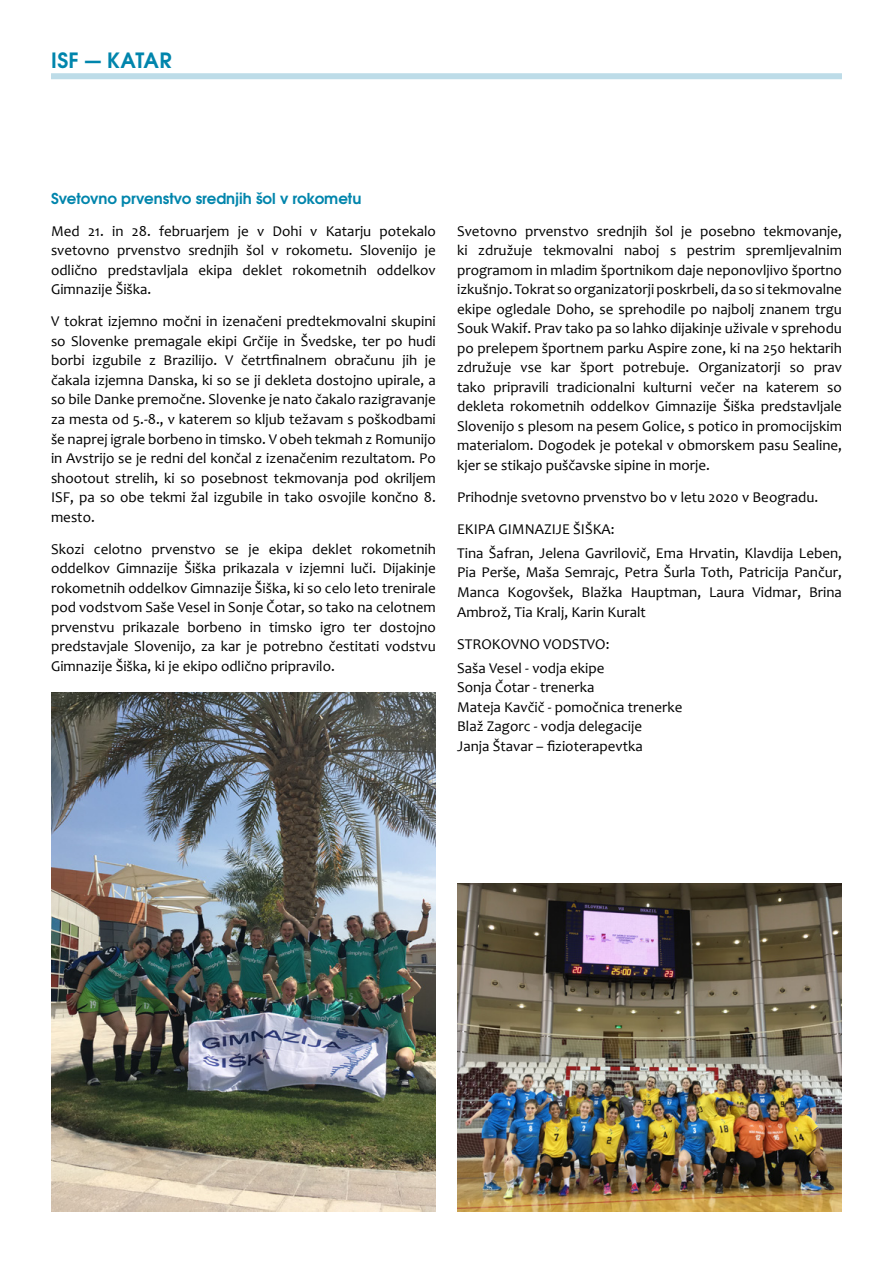
<style>
.page{position:relative;width:893px;height:1263px;background:#fff}
.page>*{position:absolute;margin:0;border:0;box-sizing:border-box;transform-origin:0 0}
.t1{font:700 21px "Te X Gyre Adventor";letter-spacing:.015em;color:#0085ac}
.t2{font:15px/19.5px "Candara";color:#000;text-align:justify}
.t3{font:700 15px "Te X Gyre Adventor";color:#0085ac}
</style>
<div class="page">
<img style="left:457px;top:884px;width:385px;height:328px">
<img style="left:51px;top:692px;width:385px;height:520px">
<div style="left:51px;top:73px;width:791px;height:6px;background:#bddce8"></div>
<h1 class="t1" style="left:51px;top:42px;width:122px">ISF --- KATAR</h1>
<p class="t3" style="left:51px;top:185px;width:312px">Svetovno prvenstvo srednjih šol v rokometu</p>
<p class="t2" style="left:51px;top:221px;width:386px">Med 21. in 28. februarjem je v Dohi v Katarju potekalo svetovno prvenstvo srednjih šol v rokometu. Slovenijo je odlično predstavljala ekipa deklet rokometnih oddelkov Gimnazije Šiška.</p>
<p class="t2" style="left:51px;top:312px;width:386px">V tokrat izjemno močni in izenačeni predtekmovalni skupini so Slovenke premagale ekipi Grčije in Švedske, ter po hudi borbi izgubile z Brazilijo. V četrtfinalnem obračunu jih je čakala izjemna Danska, ki so se ji dekleta dostojno upirale, a so bile Danke premočne. Slovenke je nato čakalo razigravanje za mesta od 5.-8., v katerem so kljub težavam s poškodbami še naprej igrale borbeno in timsko. V obeh tekmah z Romunijo in Avstrijo se je redni del končal z izenačenim rezultatom. Po shootout strelih, ki so posebnost tekmovanja pod okriljem ISF, pa so obe tekmi žal izgubile in tako osvojile končno 8. mesto.</p>
<p class="t2" style="left:51px;top:539px;width:386px">Skozi celotno prvenstvo se je ekipa deklet rokometnih oddelkov Gimnazije Šiška prikazala v izjemni luči. Dijakinje rokometnih oddelkov Gimnazije Šiška, ki so celo leto trenirale pod vodstvom Saše Vesel in Sonje Čotar, so tako na celotnem prvenstvu prikazale borbeno in timsko igro ter dostojno predstavjale Slovenijo, za kar je potrebno čestitati vodstvu Gimnazije Šiška, ki je ekipo odlično pripravilo.</p>
<p class="t2" style="left:457px;top:221px;width:386px">Svetovno prvenstvo srednjih šol je posebno tekmovanje, ki združuje tekmovalni naboj s pestrim spremljevalnim programom in mladim športnikom daje neponovljivo športno izkušnjo. Tokrat so organizatorji poskrbeli, da so si tekmovalne ekipe ogledale Doho, se sprehodile po najbolj znanem trgu Souk Wakif. Prav tako pa so lahko dijakinje uživale v sprehodu po prelepem športnem parku Aspire zone, ki na 250 hektarih združuje vse kar šport potrebuje. Organizatorji so prav tako pripravili tradicionalni kulturni večer na katerem so dekleta rokometnih oddelkov Gimnazije Šiška predstavljale Slovenijo s plesom na pesem Golice, s potico in promocijskim materialom. Dogodek je potekal v obmorskem pasu Sealine, kjer se stikajo puščavske sipine in morje.</p>
<p class="t2" style="left:457px;top:481px;width:363px;line-height:32.2px">Prihodnje svetovno prvenstvo bo v letu 2020 v Beogradu.<br>EKIPA GIMNAZIJE ŠIŠKA:</p>
<p class="t2" style="left:457px;top:543px;width:386px">Tina Šafran, Jelena Gavrilovič, Ema Hrvatin, Klavdija Leben, Pia Perše, Maša Semrajc, Petra Šurla Toth, Patricija Pančur, Manca Kogovšek, Blažka Hauptman, Laura Vidmar, Brina Ambrož, Tia Kralj, Karin Kuralt</p>
<p class="t2" style="left:457px;top:632px;width:154px;line-height:23.7px">STROKOVNO VODSTVO:<br>Saša Vesel - vodja ekipe</p>
<p class="t2" style="left:457px;top:677px;width:227px;text-align:left">Sonja Čotar - trenerka<br>Mateja Kavčič - pomočnica trenerke<br>Blaž Zagorc - vodja delegacije<br>Janja Štavar – fizioterapevtka</p>
</div>
